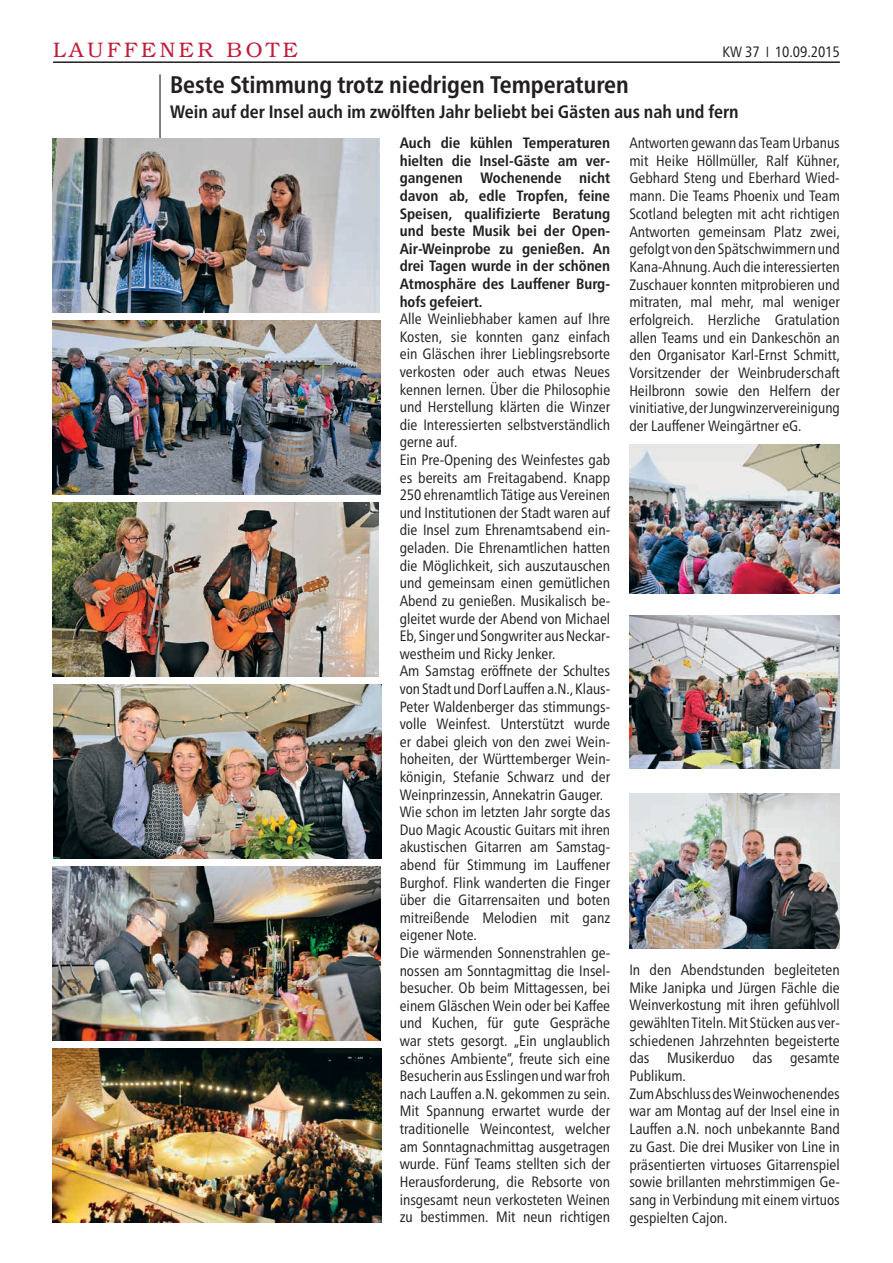
<style>
.page{position:relative;width:893px;height:1263px;background:#fff}
.page>*{position:absolute;margin:0;border:0;box-sizing:border-box;transform-origin:0 0}
.t1{font:700 condensed 24px "Frutiger Neue LTW1 G";color:#231f20}
.t2{font:300 21px "Bookman LT";letter-spacing:.17em;color:#c11b3b}
.t3{font:700 condensed 18px "Frutiger Neue LTW1 G";color:#231f20}
.t4{font:condensed 15px/17.5px "Frutiger Neue LTW1 G";color:#231f20}
.t5{font:700 condensed 15px/17.5px "Frutiger Neue LTW1 G";color:#231f20;text-align:justify}
</style>
<div class="page">
<hr style="left:53px;top:62px;width:787px;height:1px;background:#231f20">
<hr style="left:159px;top:74px;width:2px;height:107px;background:#231f20">
<img style="left:629px;top:445px;width:210px;height:148px">
<img style="left:629px;top:616px;width:210px;height:152px">
<img style="left:629px;top:794px;width:210px;height:155px">
<img style="left:53px;top:138px;width:327px;height:175px">
<img style="left:53px;top:320px;width:327px;height:175px">
<img style="left:53px;top:502px;width:325px;height:175px">
<img style="left:54px;top:684px;width:327px;height:175px">
<img style="left:53px;top:866px;width:327px;height:175px">
<img style="left:53px;top:1048px;width:328px;height:174px">
<h2 class="t2" style="left:53px;top:38px;width:246px">LAUFFENER BOTE</h2>
<p class="t4" style="left:722px;top:42px;width:119px">KW 37 10.09.2015</p>
<h1 class="t1" style="left:170px;top:66px;width:460px">Beste Stimmung trotz niedrigen Temperaturen</h1>
<p class="t3" style="left:170px;top:98px;width:570px">Wein auf der Insel auch im zwölften Jahr beliebt bei Gästen aus nah und fern</p>
<p class="t5" style="left:400px;top:133px;width:212px">Auch die kühlen Temperaturen hielten die Insel-Gäste am ver&shy;gangenen Wochenende nicht davon ab, edle Tropfen, feine Speisen, qualifizierte Beratung und beste Musik bei der Open-Air-Weinprobe zu genießen. An drei Tagen wurde in der schönen Atmosphäre des Lauffener Burg&shy;hofs gefeiert.</p>
<p class="t4" style="left:400px;top:309px;width:212px">Alle Weinliebhaber kamen auf Ihre Kosten, sie konnten ganz einfach ein Gläschen ihrer Lieblingsrebsorte verkosten oder auch etwas Neues kennen lernen. Über die Philosophie und Herstellung klärten die Winzer die Interessierten selbstverständlich gerne auf.<br>Ein Pre-Opening des Weinfestes gab es bereits am Freitagabend. Knapp 250 ehrenamtlich Tätige aus Vereinen und Institutionen der Stadt waren auf die Insel zum Ehrenamtsabend ein&shy;geladen. Die Ehrenamtlichen hatten die Möglichkeit, sich auszutauschen und gemeinsam einen gemütlichen Abend zu genießen. Musikalisch be&shy;gleitet wurde der Abend von Michael Eb, Singer und Songwriter aus Neckar&shy;westheim und Ricky Jenker.<br>Am Samstag eröffnete der Schultes von Stadt und Dorf Lauffen a.N., Klaus-Peter Waldenberger das stimmungs&shy;volle Weinfest. Unterstützt wurde er dabei gleich von den zwei Wein&shy;hoheiten, der Württemberger Wein&shy;königin, Stefanie Schwarz und der Weinprinzessin, Annekatrin Gauger.<br>Wie schon im letzten Jahr sorgte das Duo Magic Acoustic Guitars mit ihren akustischen Gitarren am Samstag&shy;abend für Stimmung im Lauffener Burghof. Flink wanderten die Finger über die Gitarrensaiten und boten mitreißende Melodien mit ganz eigener Note.<br>Die wärmenden Sonnenstrahlen ge&shy;nossen am Sonntagmittag die Insel&shy;besucher. Ob beim Mittagessen, bei einem Gläschen Wein oder bei Kaffee und Kuchen, für gute Gespräche war stets gesorgt. „Ein unglaublich schönes Ambiente“, freute sich eine Besucherin aus Esslingen und war froh nach Lauffen a.N. gekommen zu sein.<br>Mit Spannung erwartet wurde der traditionelle Weincontest, welcher am Sonntagnachmittag ausgetragen wurde. Fünf Teams stellten sich der Herausforderung, die Rebsorte von insgesamt neun verkosteten Weinen zu bestimmen. Mit neun richtigen</p>
<p class="t4" style="left:629px;top:133px;width:212px;text-align:justify">Antworten gewann das Team Urbanus mit Heike Höllmüller, Ralf Kühner, Gebhard Steng und Eberhard Wied&shy;mann. Die Teams Phoenix und Team Scotland belegten mit acht richtigen Antworten gemeinsam Platz zwei, gefolgt von den Spätschwimmern und Kana-Ahnung. Auch die interessierten Zuschauer konnten mitprobieren und mitraten, mal mehr, mal weniger erfolgreich. Herzliche Gratulation allen Teams und ein Dankeschön an den Organisator Karl-Ernst Schmitt, Vorsitzender der Weinbruderschaft Heilbronn sowie den Helfern der vinitiative, der Jungwinzervereinigung der Lauffener Weingärtner eG.</p>
<p class="t4" style="left:629px;top:960px;width:212px">In den Abendstunden begleiteten<br>Mike Janipka und Jürgen Fächle die<br>Weinverkostung mit ihren gefühlvoll gewählten Titeln. Mit Stücken aus ver&shy;schiedenen Jahrzehnten begeisterte das Musikerduo das gesamte<br>Publikum.<br>Zum Abschluss des Weinwochenendes war am Montag auf der Insel eine in<br>Lauffen a.N. noch unbekannte Band zu Gast. Die drei Musiker von Line in präsentierten virtuoses Gitarrenspiel sowie brillanten mehrstimmigen Ge&shy;sang in Verbindung mit einem virtuos gespielten Cajon.</p>
</div>
